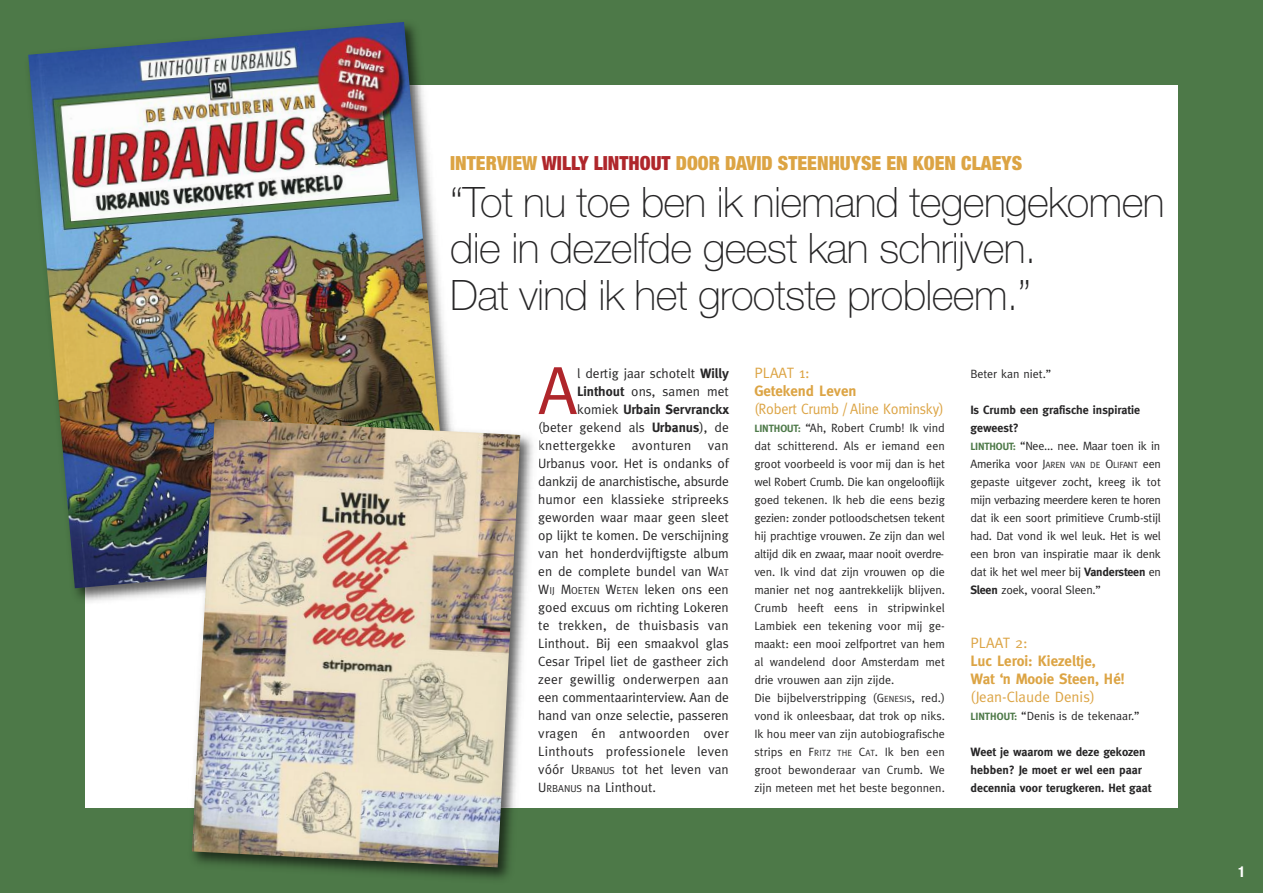
<style>
.page{position:relative;width:1263px;height:893px;background:#4d7948}
.page>*{position:absolute;margin:0;border:0;box-sizing:border-box;transform-origin:0 0}
.t1{font:68.1px "Meta";color:#af262b}
.t2{font:100 42px/46.5px "Helvetica Neue";letter-spacing:-.015em;color:#272627}
.t3{font:900 condensed 19.5px "Helvetica Neue";color:#dca444}
.t4{font:700 15px/18px "Meta";color:#dca444}
.t5{font:15px "Meta";letter-spacing:-.02em;color:#dca444;scale:.95 1}
.t6{font:15px "Meta";color:#dca444}
.t7{font:15px "Meta";letter-spacing:-.02em;color:#dca444}
.t8{font:700 condensed 15px "Helvetica Neue";color:#fff}
.t9{font:13.5px "Meta";color:#272627}
.t10{font:13.5px "Meta";letter-spacing:.02em;color:#272627}
.t11{font:700 13.5px "Meta";color:#272627}
.t12{font:12px/18px "Meta";letter-spacing:-.005em;color:#272627}
.t13{font:700 12px/18px "Meta";color:#272627}
.s1{color:#af262b}
.s2{font-weight:700}
.s3{font-weight:400}
.s4{font-size:10.2px}
.s5{font-weight:700;font-size:10.5px;color:#4d7948}
.s6{font-size:9px}
</style>
<div class="page">
<div style="left:85px;top:85px;width:1093px;height:723px;background:#fff"></div>
<img style="left:28px;top:22px;width:423px;height:566px">
<img style="left:187px;top:425px;width:354px;height:272px">
<img style="left:199px;top:412px;width:252px;height:7px">
<img style="left:192px;top:419px;width:328px;height:448px">
<h3 class="t3" style="left:450px;top:151px;width:573px">INTERVIEW <span class="s1">WILLY LINTHOUT</span> DOOR DAVID STEENHUYSE EN KOEN CLAEYS</h3>
<h2 class="t2" style="left:450px;top:182px;width:716px">“Tot nu toe ben ik niemand tegengekomen die in dezelfde geest kan schrijven.<br>Dat vind ik het grootste probleem.”</h2>
<h1 class="t1" style="left:538px;top:351px;width:40px">A</h1>
<p class="t9" style="left:577px;top:365px;width:153px">l dertig jaar schotelt <span class="s2">Willy</span></p>
<p class="t9" style="left:577px;top:383px;width:153px"><span class="s2">Linthout</span> ons, samen met</p>
<p class="t11" style="left:577px;top:401px;width:153px"><span class="s3">komiek</span> Urbain Servranckx</p>
<p class="t9" style="left:538px;top:419px;width:192px">(beter gekend als <span class="s2">Urbanus</span>), de</p>
<p class="t10" style="left:538px;top:437px;width:192px">knettergekke avonturen van</p>
<p class="t9" style="left:538px;top:455px;width:192px">Urbanus voor. Het is ondanks of</p>
<p class="t9" style="left:538px;top:473px;width:192px">dankzij de anarchistische, absurde</p>
<p class="t9" style="left:538px;top:491px;width:192px">humor een klassieke stripreeks</p>
<p class="t9" style="left:538px;top:509px;width:192px">geworden waar maar geen sleet</p>
<p class="t9" style="left:538px;top:527px;width:192px">op lijkt te komen. De verschijning</p>
<p class="t9" style="left:538px;top:545px;width:192px">van het honderdvijftigste album</p>
<p class="t9" style="left:538px;top:563px;width:192px">en de complete bundel van W<span class="s4">AT</span></p>
<p class="t9" style="left:538px;top:581px;width:192px">W<span class="s4">IJ</span> M<span class="s4">OETEN</span> W<span class="s4">ETEN</span> leken ons een</p>
<p class="t9" style="left:538px;top:599px;width:192px">goed excuus om richting Lokeren</p>
<p class="t10" style="left:538px;top:617px;width:192px">te trekken, de thuisbasis van</p>
<p class="t9" style="left:538px;top:635px;width:192px">Linthout. Bij een smaakvol glas</p>
<p class="t9" style="left:538px;top:653px;width:192px">Cesar Tripel liet de gastheer zich</p>
<p class="t10" style="left:538px;top:671px;width:192px">zeer gewillig onderwerpen aan</p>
<p class="t9" style="left:538px;top:689px;width:192px">een commentaarinterview. Aan de</p>
<p class="t9" style="left:538px;top:707px;width:192px">hand van onze selectie, passeren</p>
<p class="t10" style="left:538px;top:725px;width:192px">vragen én antwoorden over</p>
<p class="t10" style="left:538px;top:743px;width:192px">Linthouts professionele leven</p>
<p class="t9" style="left:538px;top:761px;width:192px">vóór U<span class="s4">RBANUS</span> tot het leven van</p>
<p class="t9" style="left:538px;top:779px;width:119px">U<span class="s4">RBANUS</span> na Linthout.</p>
<p class="t7" style="left:754px;top:364px;width:57px">PLAAT 1:</p>
<p class="t4" style="left:754px;top:382px;width:104px">Getekend Leven</p>
<p class="t5" style="left:754px;top:400px;width:201px">(Robert Crumb / Aline Kominsky)</p>
<p class="t12" style="left:754px;top:419px;width:192px"><span class="s5">LINTHOUT:</span> “Ah, Robert Crumb! Ik vind dat schitterend. Als er iemand een groot voorbeeld is voor mij dan is het wel Robert Crumb. Die kan ongelooflijk goed tekenen. Ik heb die eens bezig gezien: zonder potloodschetsen tekent hij prachtige vrouwen. Ze zijn dan wel altijd dik en zwaar, maar nooit overdre&shy;ven. Ik vind dat zijn vrouwen op die manier net nog aantrekkelijk blijven.<br>Crumb heeft eens in stripwinkel Lambiek een tekening voor mij ge&shy;maakt: een mooi zelfportret van hem al wandelend door Amsterdam met drie vrouwen aan zijn zijde.<br>Die bijbelverstripping (G<span class="s6">ENESIS</span>, red.) vond ik onleesbaar, dat trok op niks.<br>Ik hou meer van zijn autobiografische strips en F<span class="s6">RITZ THE</span> C<span class="s6">AT</span>. Ik ben een groot bewonderaar van Crumb. We zijn meteen met het beste begonnen.</p>
<p class="t12" style="left:970px;top:365px;width:83px">Beter kan niet.”</p>
<p class="t12" style="left:970px;top:401px;width:192px"><span class="s2">Is Crumb een grafische inspiratie geweest?<br></span><span class="s5">LINTHOUT:</span> “Nee... nee. Maar toen ik in Amerika voor J<span class="s6">AREN VAN DE</span> O<span class="s6">LIFANT</span> een gepaste uitgever zocht, kreeg ik tot mijn verbazing meerdere keren te horen dat ik een soort primitieve Crumb-stijl had. Dat vond ik wel leuk. Het is wel een bron van inspiratie maar ik denk dat ik het wel meer bij <span class="s2">Vandersteen</span> en <span class="s2">Sleen</span> zoek, vooral Sleen.”</p>
<p class="t7" style="left:970px;top:634px;width:59px">PLAAT 2:</p>
<p class="t4" style="left:970px;top:652px;width:156px">Luc Leroi: Kiezeltje,<br>Wat ‘n Mooie Steen, Hé!</p>
<p class="t6" style="left:970px;top:688px;width:126px">(Jean-Claude Denis)</p>
<p class="t12" style="left:970px;top:707px;width:171px"><span class="s5">LINTHOUT:</span> “Denis is de tekenaar.”</p>
<p class="t13" style="left:970px;top:743px;width:183px">Weet je waarom we deze gekozen hebben? Je moet er wel een paar decennia voor terugkeren. Het gaat</p>
<p class="t8" style="left:1238px;top:863px;width:9px">1</p>
</div>
